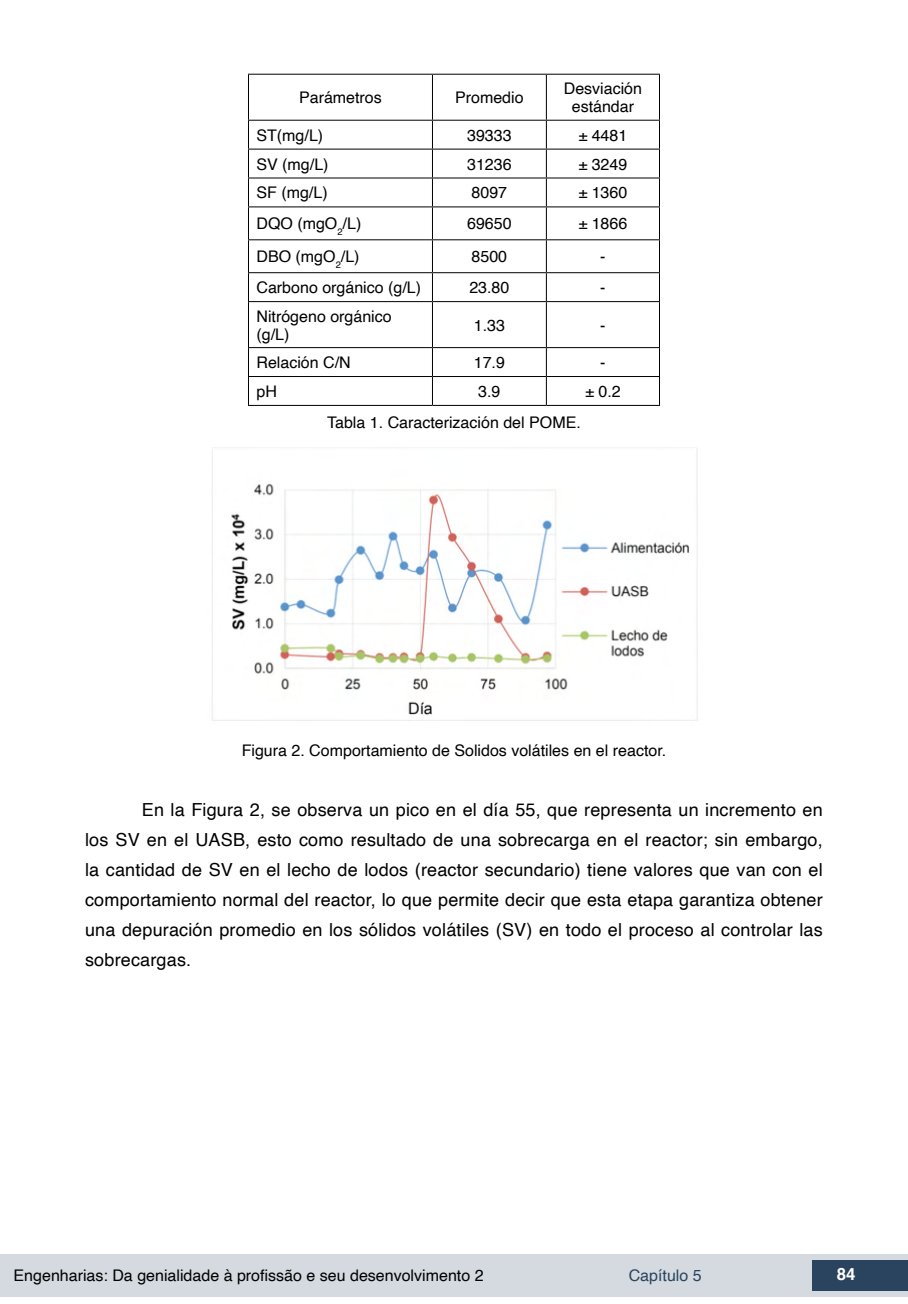
<style>
.page{position:relative;width:908px;height:1304px;background:#fff}
.page>*{position:absolute;margin:0;border:0;box-sizing:border-box;transform-origin:0 0}
.t1{font:18px/30px "Helvetica";letter-spacing:.01em;color:#000;text-align:justify}
.t2{font:700 16.8px "Helvetica";color:#fff}
.t3{font:16px/18px "Helvetica";color:#000;text-align:center}
.t4{font:16px "Helvetica";color:#2a435e}
</style>
<div class="page">
<div style="left:0;top:1254px;width:906px;height:43px;background:#d4dadf"></div>
<div style="left:812px;top:1261px;width:95px;height:30px;background:#2a435e"></div>
<svg style="left:249px;top:75px;width:409px;height:330px"></svg>
<hr style="left:248px;top:75px;width:1px;height:45px;background:#000">
<hr style="left:248px;top:74px;width:184px;height:1px;background:#000">
<hr style="left:432px;top:74px;width:114px;height:1px;background:#000">
<hr style="left:546px;top:74px;width:113px;height:1px;background:#000">
<svg style="left:248px;top:121px;width:1px;height:85px"></svg>
<hr style="left:248px;top:207px;width:1px;height:32px;background:#000">
<hr style="left:248px;top:240px;width:1px;height:32px;background:#000">
<svg style="left:248px;top:273px;width:1px;height:28px"></svg>
<hr style="left:248px;top:302px;width:1px;height:45px;background:#000">
<svg style="left:248px;top:348px;width:1px;height:57px"></svg>
<hr style="left:248px;top:120px;width:184px;height:1px;background:#000">
<hr style="left:432px;top:120px;width:114px;height:1px;background:#000">
<hr style="left:546px;top:120px;width:113px;height:1px;background:#000">
<hr style="left:248px;top:149px;width:184px;height:1px;background:#000">
<hr style="left:432px;top:149px;width:114px;height:1px;background:#000">
<hr style="left:546px;top:149px;width:113px;height:1px;background:#000">
<hr style="left:248px;top:178px;width:184px;height:1px;background:#000">
<hr style="left:432px;top:178px;width:114px;height:1px;background:#000">
<hr style="left:546px;top:178px;width:113px;height:1px;background:#000">
<hr style="left:248px;top:206px;width:184px;height:1px;background:#000">
<hr style="left:432px;top:206px;width:114px;height:1px;background:#000">
<hr style="left:546px;top:206px;width:113px;height:1px;background:#000">
<hr style="left:248px;top:239px;width:184px;height:1px;background:#000">
<hr style="left:432px;top:239px;width:114px;height:1px;background:#000">
<hr style="left:546px;top:239px;width:113px;height:1px;background:#000">
<hr style="left:248px;top:272px;width:184px;height:1px;background:#000">
<hr style="left:432px;top:272px;width:114px;height:1px;background:#000">
<hr style="left:546px;top:272px;width:113px;height:1px;background:#000">
<hr style="left:248px;top:301px;width:184px;height:1px;background:#000">
<hr style="left:432px;top:301px;width:114px;height:1px;background:#000">
<hr style="left:546px;top:301px;width:113px;height:1px;background:#000">
<hr style="left:248px;top:347px;width:184px;height:1px;background:#000">
<hr style="left:432px;top:347px;width:114px;height:1px;background:#000">
<hr style="left:546px;top:347px;width:113px;height:1px;background:#000">
<hr style="left:248px;top:376px;width:184px;height:1px;background:#000">
<hr style="left:432px;top:376px;width:114px;height:1px;background:#000">
<hr style="left:546px;top:376px;width:113px;height:1px;background:#000">
<hr style="left:248px;top:405px;width:184px;height:1px;background:#000">
<hr style="left:432px;top:405px;width:114px;height:1px;background:#000">
<hr style="left:546px;top:405px;width:113px;height:1px;background:#000">
<hr style="left:432px;top:75px;width:1px;height:45px;background:#000">
<hr style="left:545px;top:75px;width:1px;height:45px;background:#000">
<hr style="left:658px;top:75px;width:1px;height:45px;background:#000">
<svg style="left:432px;top:121px;width:1px;height:85px"></svg>
<svg style="left:545px;top:121px;width:1px;height:85px"></svg>
<hr style="left:432px;top:207px;width:1px;height:32px;background:#000">
<hr style="left:545px;top:207px;width:1px;height:32px;background:#000">
<hr style="left:658px;top:207px;width:1px;height:32px;background:#000">
<hr style="left:432px;top:240px;width:1px;height:32px;background:#000">
<hr style="left:545px;top:240px;width:1px;height:32px;background:#000">
<hr style="left:658px;top:240px;width:1px;height:32px;background:#000">
<svg style="left:432px;top:273px;width:1px;height:28px"></svg>
<svg style="left:545px;top:273px;width:1px;height:28px"></svg>
<hr style="left:432px;top:302px;width:1px;height:45px;background:#000">
<hr style="left:545px;top:302px;width:1px;height:45px;background:#000">
<hr style="left:658px;top:302px;width:1px;height:45px;background:#000">
<svg style="left:432px;top:348px;width:1px;height:57px"></svg>
<svg style="left:545px;top:348px;width:1px;height:57px"></svg>
<img style="left:212px;top:447px;width:486px;height:274px">
<p class="t3" style="left:299px;top:89px;width:84px">Parámetros</p>
<p class="t3" style="left:455px;top:89px;width:70px">Promedio</p>
<p class="t3" style="left:563px;top:80px;width:80px">Desviación estándar</p>
<p class="t3" style="left:256px;top:127px;width:68px">ST(mg/L)</p>
<p class="t3" style="left:467px;top:127px;width:46px">39333</p>
<p class="t3" style="left:578px;top:127px;width:50px">± 4481</p>
<p class="t3" style="left:256px;top:155px;width:74px">SV (mg/L)</p>
<p class="t3" style="left:467px;top:155px;width:46px">31236</p>
<p class="t3" style="left:578px;top:155px;width:50px">± 3249</p>
<p class="t3" style="left:256px;top:184px;width:73px">SF (mg/L)</p>
<p class="t3" style="left:471px;top:184px;width:37px">8097</p>
<p class="t3" style="left:578px;top:184px;width:50px">± 1360</p>
<p class="t3" style="left:256px;top:215px;width:106px">DQO (mgO<sub>2</sub>/L)</p>
<p class="t3" style="left:467px;top:215px;width:46px">69650</p>
<p class="t3" style="left:578px;top:215px;width:50px">± 1866</p>
<p class="t3" style="left:256px;top:248px;width:104px">DBO (mgO<sub>2</sub>/L)</p>
<p class="t3" style="left:471px;top:248px;width:37px">8500</p>
<p class="t3" style="left:600px;top:248px;width:7px">-</p>
<p class="t3" style="left:256px;top:279px;width:166px">Carbono orgánico (g/L)</p>
<p class="t3" style="left:469px;top:279px;width:42px">23.80</p>
<p class="t3" style="left:600px;top:279px;width:7px">-</p>
<p class="t3" style="left:256px;top:307px;width:137px;text-align:left">Nitrógeno orgánico (g/L)</p>
<p class="t3" style="left:473px;top:316px;width:33px">1.33</p>
<p class="t3" style="left:600px;top:316px;width:7px">-</p>
<p class="t3" style="left:256px;top:354px;width:96px">Relación C/N</p>
<p class="t3" style="left:473px;top:354px;width:33px">17.9</p>
<p class="t3" style="left:600px;top:354px;width:7px">-</p>
<p class="t3" style="left:256px;top:383px;width:22px">pH</p>
<p class="t3" style="left:478px;top:383px;width:24px">3.9</p>
<p class="t3" style="left:585px;top:383px;width:37px">± 0.2</p>
<p class="t3" style="left:327px;top:414px;width:255px">Tabla 1. Caracterización del POME.</p>
<p class="t3" style="left:241px;top:741px;width:426px">Figura 2. Comportamiento de Solidos volátiles en el reactor.</p>
<p class="t1" style="left:85px;top:795px;width:738px;text-indent:57px">En la Figura 2, se observa un pico en el día 55, que representa un incremento en los SV en el UASB, esto como resultado de una sobrecarga en el reactor; sin embargo, la cantidad de SV en el lecho de lodos (reactor secundario) tiene valores que van con el comportamiento normal del reactor, lo que permite decir que esta etapa garantiza obtener una depuración promedio en los sólidos volátiles (SV) en todo el proceso al controlar las sobrecargas.</p>
<p class="t3" style="left:14px;top:1267px;width:471px">Engenharias: Da genialidade à profissão e seu desenvolvimento 2</p>
<p class="t4" style="left:628px;top:1263px;width:74px">Capítulo 5</p>
<p class="t2" style="left:836px;top:1261px;width:20px">84</p>
</div>
